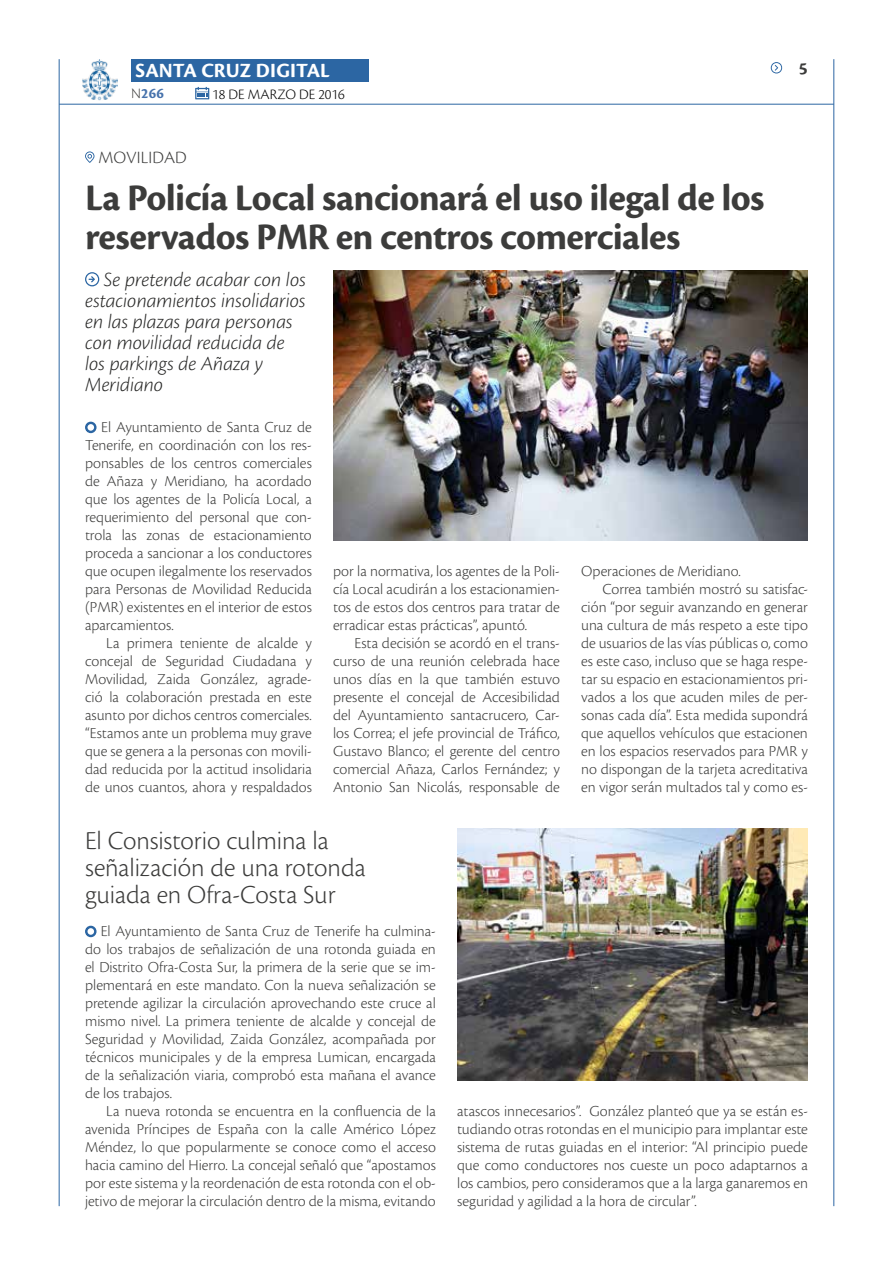
<style>
.page{position:relative;width:893px;height:1263px;background:#fff}
.page>*{position:absolute;margin:0;border:0;box-sizing:border-box;transform-origin:0 0}
.t1{font:700 39px/39px "Cronos Pro";letter-spacing:-.015em;color:#3c3c3b}
.t2{font:300 27px/27px "Cronos Pro";color:#3c3c3b}
.t3{font:italic 300 21px/21px "Cronos Pro";letter-spacing:-.005em;color:#282827}
.t4{font:700 21px "Cronos Pro";letter-spacing:.005em;color:#fff}
.t5{font:300 18px "Cronos Pro";letter-spacing:.005em;color:#3c3c3b}
.t6{font:700 18px "Cronos Pro";color:#3c3c3b}
.t7{font:300 15.9px/18px "Cronos Pro";color:#3c3c3b;text-align:justify}
.t8{font:300 15px "Cronos Pro";color:#000}
.t9{font:700 15px "Cronos Pro";color:#4672ac}
.s1{font-weight:300;color:#3c3c3b}
</style>
<div class="page">
<hr style="left:59px;top:104px;width:775px;height:1px;background:#2c66a3">
<div style="left:131px;top:59px;width:238px;height:23px;background:#2c66a3"></div>
<svg style="left:195px;top:87px;width:14px;height:12px"></svg>
<img style="left:82px;top:59px;width:36px;height:42px">
<hr style="left:59px;top:59px;width:1px;height:1147px;background:#2c66a3">
<hr style="left:833px;top:59px;width:1px;height:1147px;background:#2c66a3">
<svg style="left:771px;top:62px;width:12px;height:11px"></svg>
<svg style="left:85px;top:421px;width:12px;height:13px"></svg>
<img style="left:333px;top:270px;width:475px;height:270px">
<svg style="left:85px;top:925px;width:12px;height:13px"></svg>
<svg style="left:85px;top:272px;width:14px;height:14px"></svg>
<svg style="left:85px;top:151px;width:9px;height:12px"></svg>
<img style="left:457px;top:828px;width:351px;height:252px">
<h3 class="t4" style="left:136px;top:59px;width:196px">SANTA CRUZ DIGITAL</h3>
<p class="t9" style="left:131px;top:85px;width:34px"><span class="s1">N</span>266</p>
<p class="t8" style="left:212px;top:86px;width:134px">18 DE MARZO DE 2016</p>
<p class="t5" style="left:98px;top:147px;width:90px">MOVILIDAD</p>
<h1 class="t1" style="left:85px;top:179px;width:681px">La Policía Local sancionará el uso ilegal de los reservados PMR en centros comerciales</h1>
<h3 class="t3" style="left:85px;top:269px;width:222px;text-indent:19px">Se pretende acabar con los estacionamientos insolidarios en las plazas para personas con movilidad reducida de los parkings de Añaza y<br>Meridiano</h3>
<p class="t6" style="left:799px;top:58px;width:10px">5</p>
<p class="t7" style="left:85px;top:418px;width:228px;text-indent:16px">El Ayuntamiento de Santa Cruz de Tenerife, en coordinación con los res&shy;ponsables de los centros comerciales de Añaza y Meridiano, ha acordado que los agentes de la Policía Local, a requerimiento del personal que con&shy;trola las zonas de estacionamiento proceda a sancionar a los conductores que ocupen ilegalmente los reservados para Personas de Movilidad Reducida (PMR) existentes en el interior de estos aparcamientos.</p>
<p class="t7" style="left:85px;top:634px;width:228px;text-indent:21px">La primera teniente de alcalde y concejal de Seguridad Ciudadana y Movilidad, Zaida González, agrade&shy;ció la colaboración prestada en este asunto por dichos centros comerciales. “Estamos ante un problema muy grave que se genera a la personas con movili&shy;dad reducida por la actitud insolidaria de unos cuantos, ahora y respaldados</p>
<p class="t7" style="left:333px;top:562px;width:228px">por la normativa, los agentes de la Poli&shy;cía Local acudirán a los estacionamien&shy;tos de estos dos centros para tratar de erradicar estas prácticas”, apuntó.</p>
<p class="t7" style="left:333px;top:634px;width:228px;text-indent:21px">Esta decisión se acordó en el trans&shy;curso de una reunión celebrada hace unos días en la que también estuvo presente el concejal de Accesibilidad del Ayuntamiento santacrucero, Car&shy;los Correa; el jefe provincial de Tráfico, Gustavo Blanco; el gerente del centro comercial Añaza, Carlos Fernández; y Antonio San Nicolás, responsable de</p>
<h2 class="t2" style="left:85px;top:827px;width:282px">El Consistorio culmina la señalización de una rotonda guiada en Ofra-Costa Sur</h2>
<p class="t7" style="left:581px;top:562px;width:161px">Operaciones de Meridiano.</p>
<p class="t7" style="left:602px;top:580px;width:207px">Correa también mostró su satisfac-</p>
<p class="t7" style="left:581px;top:598px;width:228px">ción “por seguir avanzando en generar</p>
<p class="t7" style="left:581px;top:616px;width:228px">una cultura de más respeto a este tipo</p>
<p class="t7" style="left:581px;top:634px;width:228px">de usuarios de las vías públicas o, como</p>
<p class="t7" style="left:581px;top:652px;width:228px">es este caso, incluso que se haga respe-</p>
<p class="t7" style="left:581px;top:670px;width:228px">tar su espacio en estacionamientos pri-</p>
<p class="t7" style="left:581px;top:688px;width:228px">vados a los que acuden miles de per-</p>
<p class="t7" style="left:581px;top:706px;width:228px">sonas cada día”. Esta medida supondrá</p>
<p class="t7" style="left:581px;top:724px;width:228px">que aquellos vehículos que estacionen</p>
<p class="t7" style="left:581px;top:742px;width:228px">en los espacios reservados para PMR y</p>
<p class="t7" style="left:581px;top:760px;width:228px">no dispongan de la tarjeta acreditativa</p>
<p class="t7" style="left:581px;top:778px;width:228px">en vigor serán multados tal y como es-</p>
<p class="t7" style="left:85px;top:922px;width:352px;text-indent:16px">El Ayuntamiento de Santa Cruz de Tenerife ha culmina&shy;do los trabajos de señalización de una rotonda guiada en el Distrito Ofra-Costa Sur, la primera de la serie que se im&shy;plementará en este mandato. Con la nueva señalización se pretende agilizar la circulación aprovechando este cruce al mismo nivel. La primera teniente de alcalde y concejal de Seguridad y Movilidad, Zaida González, acompañada por técnicos municipales y de la empresa Lumican, encargada de la señalización viaria, comprobó esta mañana el avance de los trabajos.</p>
<p class="t7" style="left:85px;top:1102px;width:352px;text-indent:21px">La nueva rotonda se encuentra en la confluencia de la avenida Príncipes de España con la calle Américo López Méndez, lo que popularmente se conoce como el acceso hacia camino del Hierro. La concejal señaló que “apostamos por este sistema y la reordenación de esta rotonda con el ob&shy;jetivo de mejorar la circulación dentro de la misma, evitando</p>
<p class="t7" style="left:457px;top:1102px;width:352px">atascos innecesarios”. González planteó que ya se están es&shy;tudiando otras rotondas en el municipio para implantar este sistema de rutas guiadas en el interior: “Al principio puede que como conductores nos cueste un poco adaptarnos a los cambios, pero consideramos que a la larga ganaremos en seguridad y agilidad a la hora de circular”.</p>
</div>
